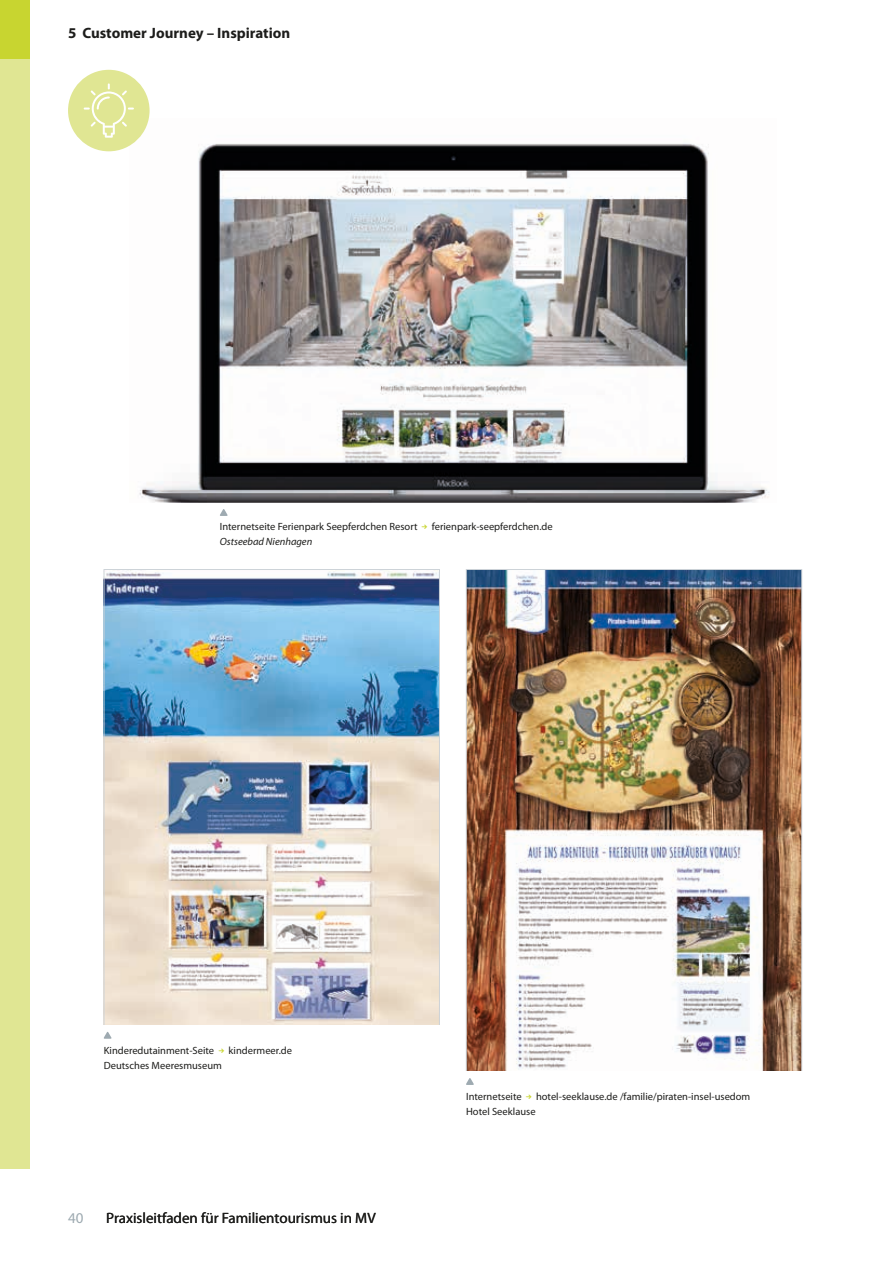
<style>
.page{position:relative;width:893px;height:1263px;background:#fff}
.page>*{position:absolute;margin:0;border:0;box-sizing:border-box;transform-origin:0 0}
.t1{font:15px "Myriad Pro";color:#1d1d1b}
.t2{font:700 15px "Myriad Pro";color:#1d1d1b}
.t3{font:15px "Myriad Pro";color:#9eaab1}
.t4{font:10.5px "Myriad Pro";color:#1d1d1b}
.t5{font:italic 10.5px "Myriad Pro";color:#1d1d1b}
</style>
<div class="page">
<div style="left:0;top:0;width:30px;height:60px;background:#c8d530"></div>
<div style="left:0;top:60px;width:30px;height:1109px;background:#e0e693"></div>
<img style="left:130px;top:121px;width:639px;height:382px">
<div style="left:68px;top:70px;width:82px;height:81px;background:#e0e693;border-radius:50%"></div>
<svg style="left:84px;top:83px;width:50px;height:55px"></svg>
<img style="left:106px;top:571px;width:332px;height:454px">
<img style="left:468px;top:571px;width:332px;height:500px">
<svg style="left:104px;top:1032px;width:8px;height:7px"></svg>
<svg style="left:466px;top:1078px;width:8px;height:7px"></svg>
<svg style="left:220px;top:509px;width:8px;height:7px"></svg>
<h1 class="t2" style="left:68px;top:24px;width:224px">5 Customer Journey – Inspiration</h1>
<p class="t4" style="left:220px;top:520px;width:199px">Internetseite Ferienpark Seepferdchen Resort</p>
<p class="t4" style="left:432px;top:520px;width:122px">ferienpark-seepferdchen.de</p>
<p class="t5" style="left:220px;top:535px;width:94px">Ostseebad Nienhagen</p>
<p class="t4" style="left:104px;top:1043px;width:112px">Kinderedutainment-Seite</p>
<p class="t4" style="left:229px;top:1043px;width:65px">kindermeer.de</p>
<p class="t4" style="left:104px;top:1058px;width:120px">Deutsches Meeresmuseum</p>
<h1 class="t3" style="left:68px;top:1208px;width:17px">40</h1>
<h1 class="t1" style="left:106px;top:1208px;width:271px">Praxisleitfaden für Familientourismus in MV</h1>
<p class="t4" style="left:466px;top:1090px;width:57px">Internetseite</p>
<p class="t4" style="left:536px;top:1090px;width:216px">hotel-seeklause.de /familie/piraten-insel-usedom</p>
<p class="t4" style="left:466px;top:1105px;width:71px">Hotel Seeklause</p>
</div>
